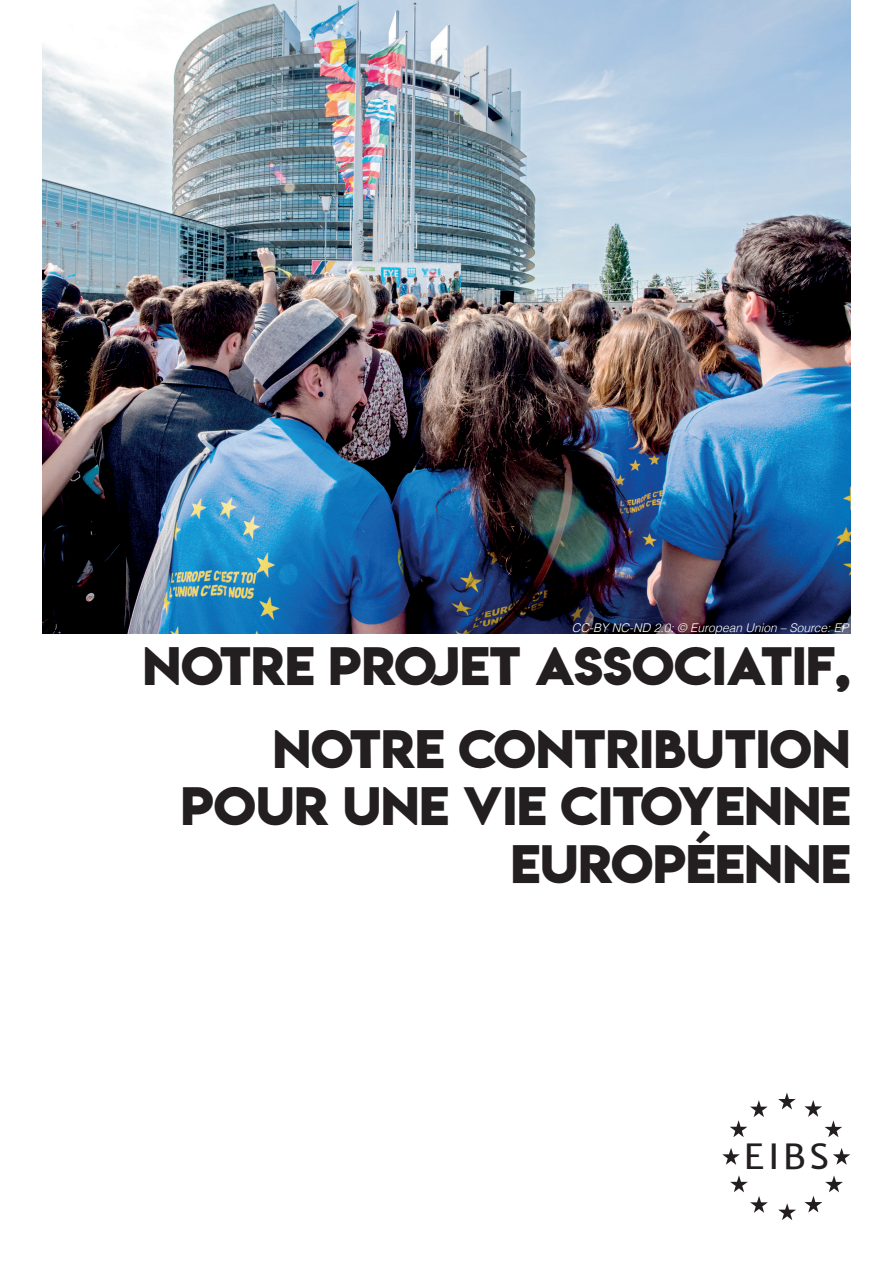
<style>
.page{position:relative;width:893px;height:1263px;background:#fff}
.page>*{position:absolute;margin:0;border:0;box-sizing:border-box;transform-origin:0 0}
.t1{font:48px/83.1px "Lemon Milkbold";color:#231f20;text-align:right}
.t2{font:34.8px "Merriweather Sans";color:#231f20}
.t3{font:italic 300 12px "Helvetica";color:#fff}
</style>
<div class="page">
<svg style="left:778px;top:1093px;width:18px;height:16px"></svg>
<svg style="left:730px;top:1100px;width:38px;height:37px"></svg>
<svg style="left:804px;top:1100px;width:38px;height:37px"></svg>
<svg style="left:723px;top:1148px;width:17px;height:17px"></svg>
<svg style="left:833px;top:1148px;width:17px;height:17px"></svg>
<svg style="left:805px;top:1175px;width:38px;height:37px"></svg>
<svg style="left:730px;top:1175px;width:38px;height:38px"></svg>
<svg style="left:778px;top:1203px;width:18px;height:17px"></svg>
<img style="left:43px;top:0;width:807px;height:633px">
<p class="t3" style="left:572px;top:618px;width:278px">CC-BY NC-ND 2.0: © European Union – Source: EP</p>
<p class="t1" style="left:143px;top:624px;width:709px">NOTRE PROJET ASSOCIATIF,<br>NOTRE CONTRIBUTION</p>
<p class="t1" style="left:181px;top:777px;width:671px;line-height:57.6px">POUR UNE VIE CITOYENNE<br>EUROPÉENNE</p>
<p class="t2" style="left:744px;top:1135px;width:86px">EIBS</p>
</div>
